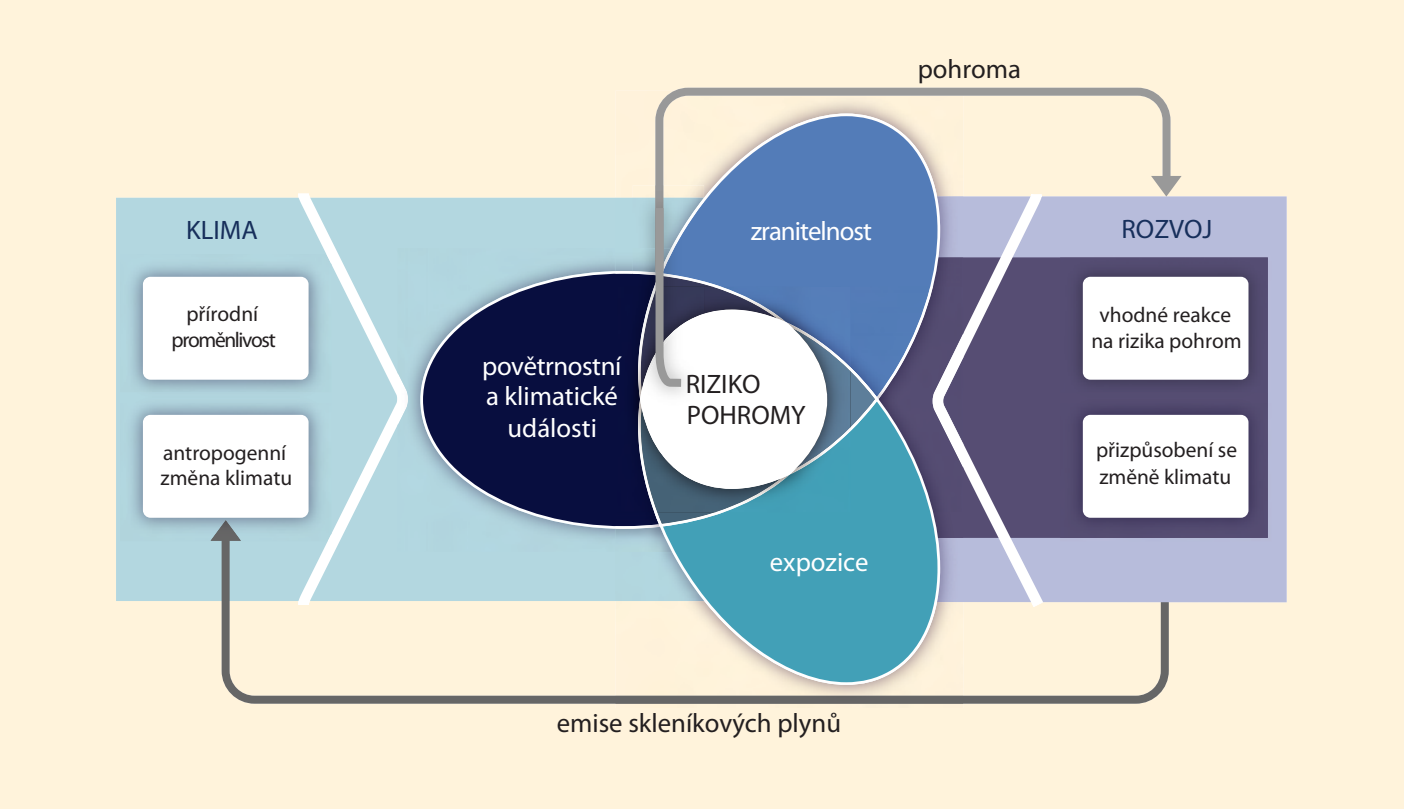
<style>
.page{position:relative;width:1404px;height:809px;background:#fff3db}
.page>*{position:absolute;margin:0;border:0;box-sizing:border-box;transform-origin:0 0}
.t1{font:condensed 26.7px/31.2px "Frutiger LT Pro";color:#fff;text-align:center}
.t2{font:condensed 26.7px "Frutiger LT Pro";color:#231f20}
.t3{font:700 condensed 26.7px/30.6px "Frutiger LT Pro";color:#231f20}
.t4{font:condensed 26.7px "Frutiger LT Pro";letter-spacing:-.035em;color:#fff}
.t5{font:700 condensed 26.7px "Frutiger LT Pro";color:#172f5b}
.t6{font:700 condensed 21.3px/25.8px "Frutiger LT Pro";color:#231f20}
.t7{font:700 condensed 21.3px/25.8px "Frutiger LT Pro";letter-spacing:-.065em;color:#231f20;text-align:center}
</style>
<div class="page">
<div style="left:116px;top:198px;width:623px;height:403px;background:#b3d7e0"></div>
<svg style="left:222px;top:601px;width:946px;height:102px;background:#f0e5d0"></svg>
<div style="left:863px;top:196px;width:423px;height:406px;background:#b7bcdb"></div>
<div style="left:869px;top:257px;width:399px;height:281px;background:#564d73"></div>
<svg style="left:963px;top:270px;width:80px;height:337px"></svg>
<img style="left:1077px;top:257px;width:191px;height:267px">
<div style="left:1083px;top:277px;width:165px;height:103px;background:#fff"></div>
<img style="left:1077px;top:392px;width:191px;height:11px">
<div style="left:1083px;top:415px;width:165px;height:103px;background:#fff"></div>
<svg style="left:143px;top:193px;width:265px;height:412px"></svg>
<img style="left:397px;top:248px;width:218px;height:304px">
<img style="left:397px;top:373px;width:11px;height:52px">
<svg style="left:420px;top:271px;width:195px;height:258px;fill:#080e3f"></svg>
<img style="left:615px;top:91px;width:8px;height:107px">
<img style="left:615px;top:261px;width:8px;height:26px">
<svg style="left:638px;top:113px;width:302px;height:174px;background:#b2bbc9"></svg>
<div style="left:615px;top:601px;width:348px;height:107px;background:#fff2db"></div>
<img style="left:615px;top:695px;width:348px;height:8px">
<img style="left:615px;top:529px;width:8px;height:10px">
<img style="left:615px;top:512px;width:8px;height:12px">
<img style="left:615px;top:524px;width:8px;height:5px">
<img style="left:955px;top:334px;width:8px;height:133px">
<img style="left:615px;top:287px;width:2px;height:225px">
<svg style="left:623px;top:287px;width:332px;height:420px"></svg>
<svg style="left:638px;top:309px;width:302px;height:376px;background:#72a9b9"></svg>
<div style="left:617px;top:287px;width:8px;height:226px;background:#080e3f"></div>
<svg style="left:655px;top:88px;width:515px;height:182px"></svg>
<svg style="left:1151px;top:176px;width:30px;height:21px"></svg>
<img style="left:633px;top:185px;width:71px;height:23px">
<img style="left:654px;top:198px;width:50px;height:10px">
<img style="left:655px;top:185px;width:8px;height:23px">
<svg style="left:625px;top:208px;width:253px;height:319px"></svg>
<p class="t2" style="left:917px;top:54px;width:105px">pohroma</p>
<p class="t5" style="left:186px;top:216px;width:73px">KLIMA</p>
<p class="t5" style="left:1121px;top:214px;width:92px">ROZVOJ</p>
<p class="t4" style="left:750px;top:216px;width:123px">zranitelnost</p>
<p class="t7" style="left:172px;top:301px;width:106px">přírodní proměnlivost</p>
<p class="t6" style="left:161px;top:440px;width:133px">antropogenní změna klimatu</p>
<p class="t1" style="left:482px;top:350px;width:141px">povětrnostní a klimatické události</p>
<p class="t3" style="left:685px;top:369px;width:122px">RIZIKO<br>POHROMY</p>
<p class="t1" style="left:770px;top:546px;width:100px">expozice</p>
<p class="t2" style="left:557px;top:708px;width:286px">emise skleníkových plynů</p>
<p class="t6" style="left:1099px;top:302px;width:133px">vhodné reakce</p>
<p class="t6" style="left:1091px;top:329px;width:152px">na rizika pohrom</p>
<p class="t6" style="left:1096px;top:437px;width:143px">přizpůsobení se</p>
<p class="t6" style="left:1099px;top:464px;width:133px">změně klimatu</p>
</div>
